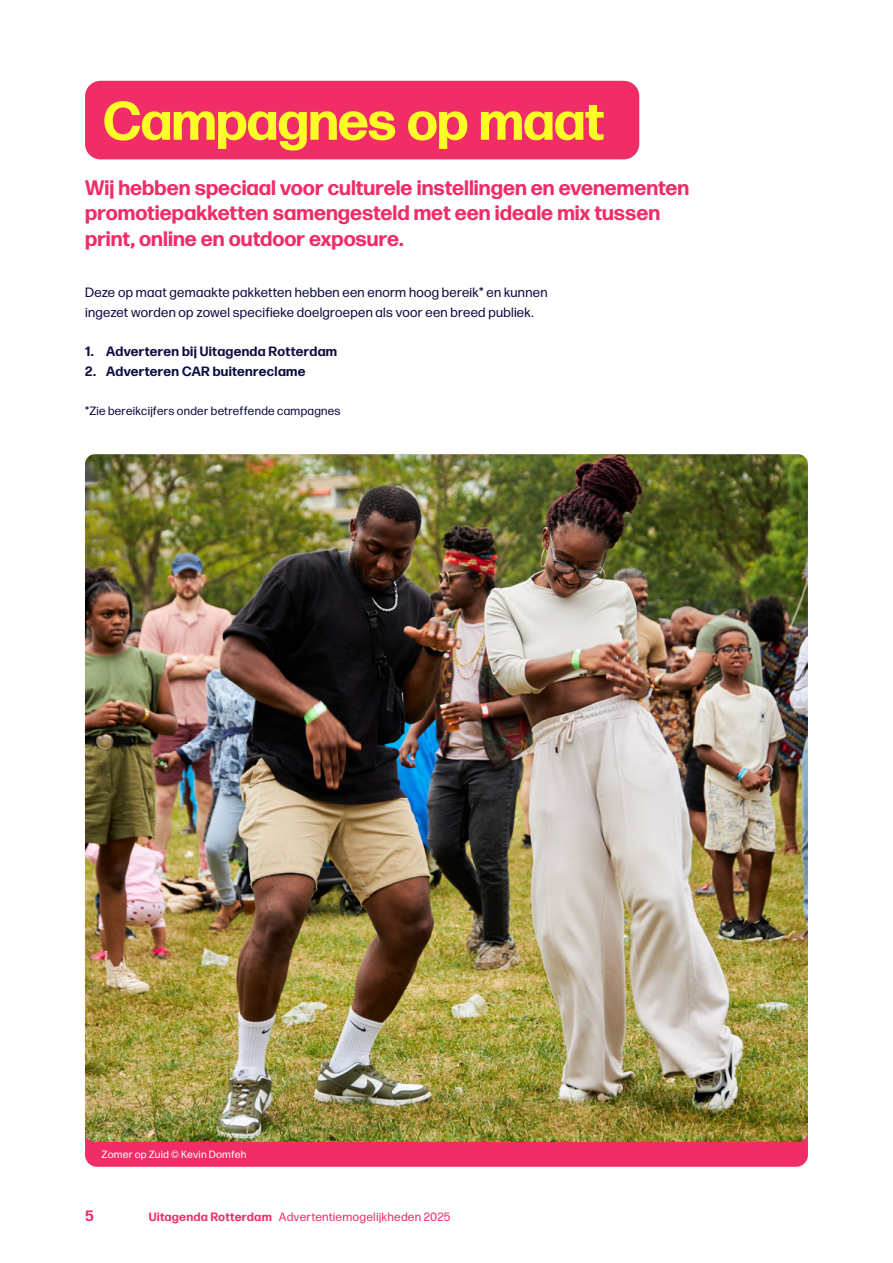
<style>
.page{position:relative;width:893px;height:1263px;background:#fff}
.page>*{position:absolute;margin:0;border:0;box-sizing:border-box;transform-origin:0 0}
.t1{font:700 54px "Forma DJR Display";letter-spacing:.01em;color:#ffff28}
.t2{font:700 21px/25.5px "Forma DJR Text";color:#f02d67}
.t3{font:700 15px "Forma DJR Text";color:#f02d67}
.t4{font:13.5px/19.6px "Forma DJR Text";letter-spacing:.02em;color:#100e41}
.t5{font:700 13.5px "Forma DJR Text";letter-spacing:.025em;color:#100e41}
.t6{font:12px "Forma DJR Micro";letter-spacing:.015em;color:#f02d67}
.t7{font:12px "Forma DJR Text";letter-spacing:.025em;color:#100e41}
.t8{font:10.5px "Forma DJR Micro";letter-spacing:.02em;color:#fff}
.s1{font-weight:700}
</style>
<div class="page">
<div style="left:85px;top:1103px;width:723px;height:64px;background:#f02d67;border-radius:12px"></div>
<img style="left:85px;top:454px;width:723px;height:688px">
<div style="left:85px;top:81px;width:554px;height:78px;background:#f02d67;border-radius:15px"></div>
<h1 class="t1" style="left:104px;top:87px;width:502px">Campagnes op maat</h1>
<p class="t2" style="left:85px;top:174px;width:606px">Wij hebben speciaal voor culturele instellingen en evenementen promotiepakketten samengesteld met een ideale mix tussen print, online en outdoor exposure.</p>
<p class="t4" style="left:85px;top:282px;width:464px">Deze op maat gemaakte pakketten hebben een enorm hoog bereik* en kunnen ingezet worden op zowel specifieke doelgroepen als voor een breed publiek.</p>
<p class="t5" style="left:85px;top:342px;width:254px">1. Adverteren bij Uitagenda Rotterdam</p>
<p class="t5" style="left:85px;top:362px;width:222px">2. Adverteren CAR buitenreclame</p>
<p class="t7" style="left:85px;top:403px;width:257px">*Zie bereikcijfers onder betreffende campagnes</p>
<p class="t8" style="left:102px;top:1147px;width:146px">Zomer op Zuid © Kevin Domfeh</p>
<p class="t3" style="left:85px;top:1206px;width:10px">5</p>
<p class="t6" style="left:149px;top:1209px;width:303px"><span class="s1">Uitagenda Rotterdam</span> Advertentiemogelijkheden 2025</p>
</div>
